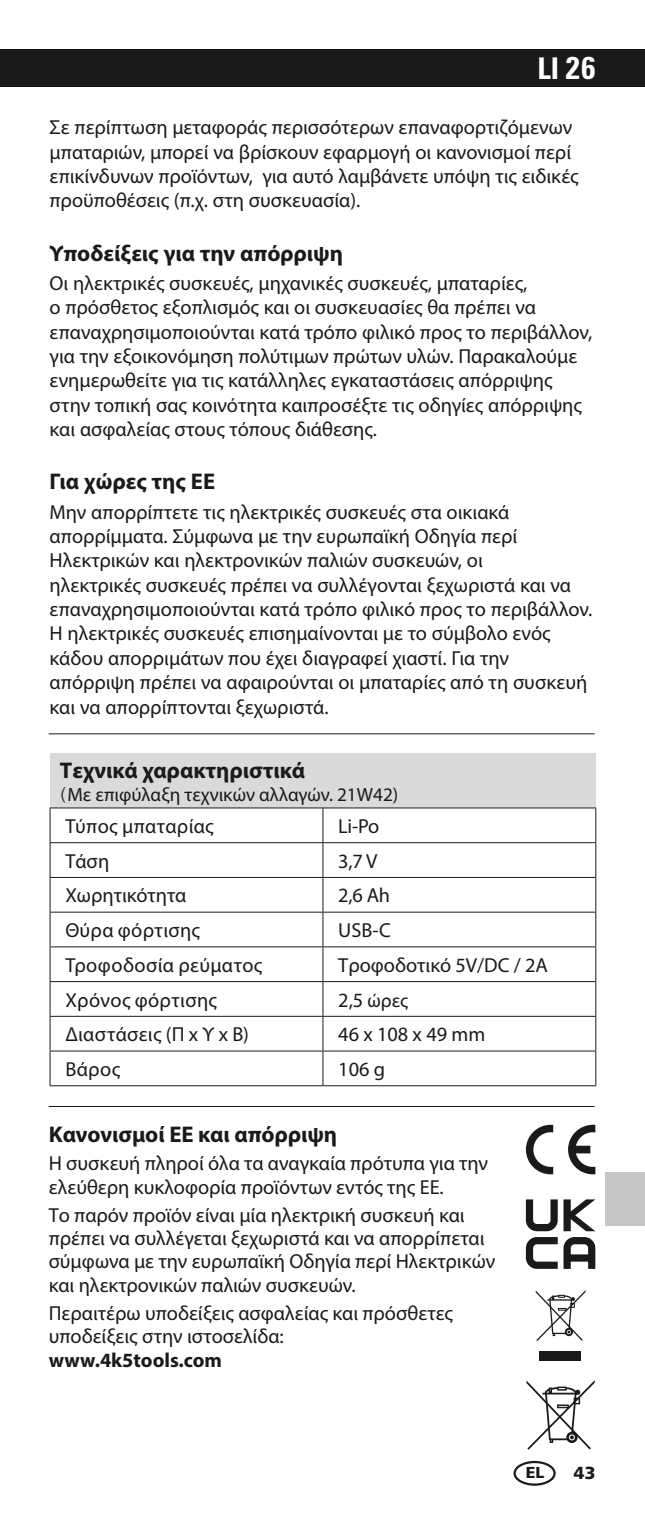
<style>
.page{position:relative;width:645px;height:1513px;background:#fff}
.page>*{position:absolute;margin:0;border:0;box-sizing:border-box;transform-origin:0 0}
.t1{font:700 condensed 30.1px "Univers LT Std";color:#fff}
.t2{font:700 22.75px "Myriad Pro";color:#1a1a18}
.t3{font:20.3px/24.5px "Myriad Pro";color:#1a1a18}
.t4{font:20.3px "Myriad Pro";letter-spacing:.02em;color:#1a1a18}
.t5{font:700 20.3px "Myriad Pro";color:#1a1a18}
.t6{font:19.25px "Myriad Pro";color:#1a1a18}
.t7{font:900 17.5px "Frutiger LT Com";color:#1a1a18}
.t8{font:900 15.75px "Frutiger LT Com";color:#1a1a18}
.s1{font-size:31.5px}
.s2{font-family:"Free Set";font-weight:300;font-size:17.5px}
.s3{font-size:20.3px}
</style>
<div class="page">
<div style="left:0;top:50px;width:645px;height:37px;background:#1a1a18"></div>
<hr style="left:49px;top:1106px;width:545px;height:1px;background:#1a1a18">
<hr style="left:49px;top:733px;width:545px;height:1px;background:#1a1a18">
<div style="left:605px;top:1173px;width:40px;height:53px;background:#c5c6c6"></div>
<div style="left:513px;top:1461px;width:43px;height:25px;border:2px solid #1a1a18;border-radius:50%"></div>
<div style="left:50px;top:754px;width:546px;height:54px;background:#dadada"></div>
<svg style="left:51px;top:843px;width:271px;height:173px"></svg>
<svg style="left:323px;top:809px;width:272px;height:276px"></svg>
<hr style="left:50px;top:807px;width:273px;height:2px;background:#1a1a18">
<hr style="left:49px;top:808px;width:2px;height:34px;background:#1a1a18">
<hr style="left:323px;top:807px;width:273px;height:2px;background:#1a1a18">
<hr style="left:322px;top:808px;width:1px;height:34px;background:#1a1a18">
<hr style="left:595px;top:808px;width:1px;height:34px;background:#1a1a18">
<hr style="left:50px;top:842px;width:273px;height:1px;background:#1a1a18">
<hr style="left:49px;top:843px;width:2px;height:34px;background:#1a1a18">
<hr style="left:323px;top:842px;width:273px;height:1px;background:#1a1a18">
<hr style="left:322px;top:843px;width:1px;height:34px;background:#1a1a18">
<hr style="left:595px;top:843px;width:1px;height:34px;background:#1a1a18">
<hr style="left:50px;top:877px;width:273px;height:1px;background:#1a1a18">
<hr style="left:49px;top:878px;width:2px;height:34px;background:#1a1a18">
<hr style="left:323px;top:877px;width:273px;height:1px;background:#1a1a18">
<hr style="left:322px;top:878px;width:1px;height:34px;background:#1a1a18">
<hr style="left:595px;top:878px;width:1px;height:34px;background:#1a1a18">
<hr style="left:50px;top:912px;width:273px;height:1px;background:#1a1a18">
<hr style="left:49px;top:913px;width:2px;height:33px;background:#1a1a18">
<hr style="left:323px;top:912px;width:273px;height:1px;background:#1a1a18">
<hr style="left:322px;top:913px;width:1px;height:33px;background:#1a1a18">
<hr style="left:595px;top:913px;width:1px;height:33px;background:#1a1a18">
<hr style="left:50px;top:946px;width:273px;height:1px;background:#1a1a18">
<hr style="left:49px;top:947px;width:2px;height:34px;background:#1a1a18">
<hr style="left:323px;top:946px;width:273px;height:1px;background:#1a1a18">
<hr style="left:322px;top:947px;width:1px;height:34px;background:#1a1a18">
<hr style="left:595px;top:947px;width:1px;height:34px;background:#1a1a18">
<hr style="left:50px;top:981px;width:273px;height:1px;background:#1a1a18">
<hr style="left:49px;top:982px;width:2px;height:34px;background:#1a1a18">
<hr style="left:323px;top:981px;width:273px;height:1px;background:#1a1a18">
<hr style="left:322px;top:982px;width:1px;height:34px;background:#1a1a18">
<hr style="left:595px;top:982px;width:1px;height:34px;background:#1a1a18">
<hr style="left:50px;top:1016px;width:273px;height:1px;background:#1a1a18">
<hr style="left:49px;top:1017px;width:2px;height:34px;background:#1a1a18">
<hr style="left:323px;top:1016px;width:273px;height:1px;background:#1a1a18">
<hr style="left:322px;top:1017px;width:1px;height:34px;background:#1a1a18">
<hr style="left:595px;top:1017px;width:1px;height:34px;background:#1a1a18">
<hr style="left:50px;top:1050px;width:273px;height:2px;background:#1a1a18">
<hr style="left:49px;top:1051px;width:2px;height:34px;background:#1a1a18">
<hr style="left:323px;top:1050px;width:273px;height:2px;background:#1a1a18">
<hr style="left:322px;top:1051px;width:1px;height:34px;background:#1a1a18">
<hr style="left:595px;top:1051px;width:1px;height:34px;background:#1a1a18">
<hr style="left:50px;top:1085px;width:273px;height:1px;background:#1a1a18">
<hr style="left:323px;top:1085px;width:273px;height:1px;background:#1a1a18">
<svg style="left:568px;top:1125px;width:27px;height:49px"></svg>
<svg style="left:526px;top:1125px;width:27px;height:49px"></svg>
<div style="left:540px;top:1351px;width:41px;height:9px;background:#1a1a18"></div>
<svg style="left:536px;top:1291px;width:49px;height:50px"></svg>
<svg style="left:527px;top:1381px;width:67px;height:69px"></svg>
<svg style="left:526px;top:1199px;width:69px;height:32px"></svg>
<svg style="left:526px;top:1237px;width:69px;height:32px"></svg>
<h1 class="t1" style="left:537px;top:49px;width:59px">LI <span class="s1">26</span></h1>
<p class="t3" style="left:50px;top:115px;width:530px">Σε περίπτωση μεταφοράς περισσότερων επαναφορτιζόμενων μπαταριών, μπορεί να βρίσκουν εφαρμογή οι κανονισμοί περί επικίνδυνων προϊόντων, για αυτό λαμβάνετε υπόψη τις ειδικές προϋποθέσεις (π.χ. στη συσκευασία).</p>
<p class="t2" style="left:50px;top:238px;width:295px">Υποδείξεις για την απόρριψη</p>
<p class="t3" style="left:50px;top:271px;width:544px">Οι ηλεκτρικές συσκευές, μηχανικές συσκευές, μπαταρίες,<br>ο πρόσθετος εξοπλισμός και οι συσκευασίες θα πρέπει να επαναχρησιμοποιούνται κατά τρόπο φιλικό προς το περιβάλλον, για την εξοικονόμηση πολύτιμων πρώτων υλών. Παρακαλούμε ενημερωθείτε για τις κατάλληλες εγκαταστάσεις απόρριψης στην τοπική σας κοινότητα καιπροσέξτε τις οδηγίες απόρριψης και ασφαλείας στους τόπους διάθεσης.</p>
<p class="t2" style="left:50px;top:467px;width:167px">Για χώρες της ΕΕ</p>
<p class="t3" style="left:50px;top:499px;width:544px">Μην απορρίπτετε τις ηλεκτρικές συσκευές στα οικιακά απορρίμματα. Σύμφωνα με την ευρωπαϊκή Οδηγία περί Ηλεκτρικών και ηλεκτρονικών παλιών συσκευών, οι<br>ηλεκτρικές συσκευές πρέπει να συλλέγονται ξεχωριστά και να επαναχρησιμοποιούνται κατά τρόπο φιλικό προς το περιβάλλον.<br>Η ηλεκτρικές συσκευές επισημαίνονται με το σύμβολο ενός κάδου απορριμάτων που έχει διαγραφεί χιαστί. Για την απόρριψη πρέπει να αφαιρούνται οι μπαταρίες από τη συσκευή και να απορρίπτονται ξεχωριστά.</p>
<p class="t2" style="left:60px;top:755px;width:247px">Τεχνικά χαρακτηριστικά</p>
<p class="t6" style="left:60px;top:783px;width:340px"><span class="s2">(</span>Με επιφύλαξη τεχνικών αλλαγών. 21W42)</p>
<p class="t3" style="left:65px;top:814px;width:150px">Τύπος μπαταρίας</p>
<p class="t3" style="left:338px;top:814px;width:43px">Li-Po</p>
<p class="t3" style="left:65px;top:848px;width:45px">Τάση</p>
<p class="t3" style="left:338px;top:848px;width:41px">3,7 V</p>
<p class="t3" style="left:65px;top:883px;width:123px">Xωρητικότητα</p>
<p class="t3" style="left:338px;top:883px;width:53px">2,6 Ah</p>
<p class="t3" style="left:65px;top:918px;width:136px">Θύρα φόρτισης</p>
<p class="t3" style="left:338px;top:918px;width:54px">USB-C</p>
<p class="t4" style="left:65px;top:953px;width:199px">Τροφοδοσία ρεύματος</p>
<p class="t3" style="left:338px;top:953px;width:211px">Τροφοδοτικό 5V/DC / 2A</p>
<p class="t4" style="left:65px;top:987px;width:153px">Χρόνος φόρτισης</p>
<p class="t6" style="left:338px;top:988px;width:71px"><span class="s3">2,5</span> ώρες</p>
<p class="t3" style="left:65px;top:1022px;width:185px">Διαστάσεις (Π x Υ x Β)</p>
<p class="t3" style="left:338px;top:1022px;width:149px">46 x 108 x 49 mm</p>
<p class="t3" style="left:65px;top:1057px;width:56px">Bάρος</p>
<p class="t3" style="left:338px;top:1057px;width:48px">106 g</p>
<p class="t2" style="left:49px;top:1119px;width:290px">Κανονισμοί ΕΕ και απόρριψη</p>
<p class="t3" style="left:49px;top:1151px;width:441px;line-height:23.4px">Η συσκευή πληροί όλα τα αναγκαία πρότυπα για την ελεύθερη κυκλοφορία προϊόντων εντός της ΕΕ.</p>
<p class="t3" style="left:49px;top:1203px;width:448px;line-height:23.4px">Το παρόν προϊόν είναι μία ηλεκτρική συσκευή και πρέπει να συλλέγεται ξεχωριστά και να απορρίπεται σύμφωνα με την ευρωπαϊκή Οδηγία περί Ηλεκτρικών και ηλεκτρονικών παλιών συσκευών.</p>
<p class="t3" style="left:49px;top:1301px;width:406px;line-height:23.4px">Περαιτέρω υποδείξεις ασφαλείας και πρόσθετες υποδείξεις στην ιστοσελίδα:</p>
<p class="t5" style="left:49px;top:1347px;width:175px">www.4k5tools.com</p>
<p class="t8" style="left:526px;top:1463px;width:20px">EL</p>
<p class="t7" style="left:574px;top:1462px;width:23px">43</p>
</div>
